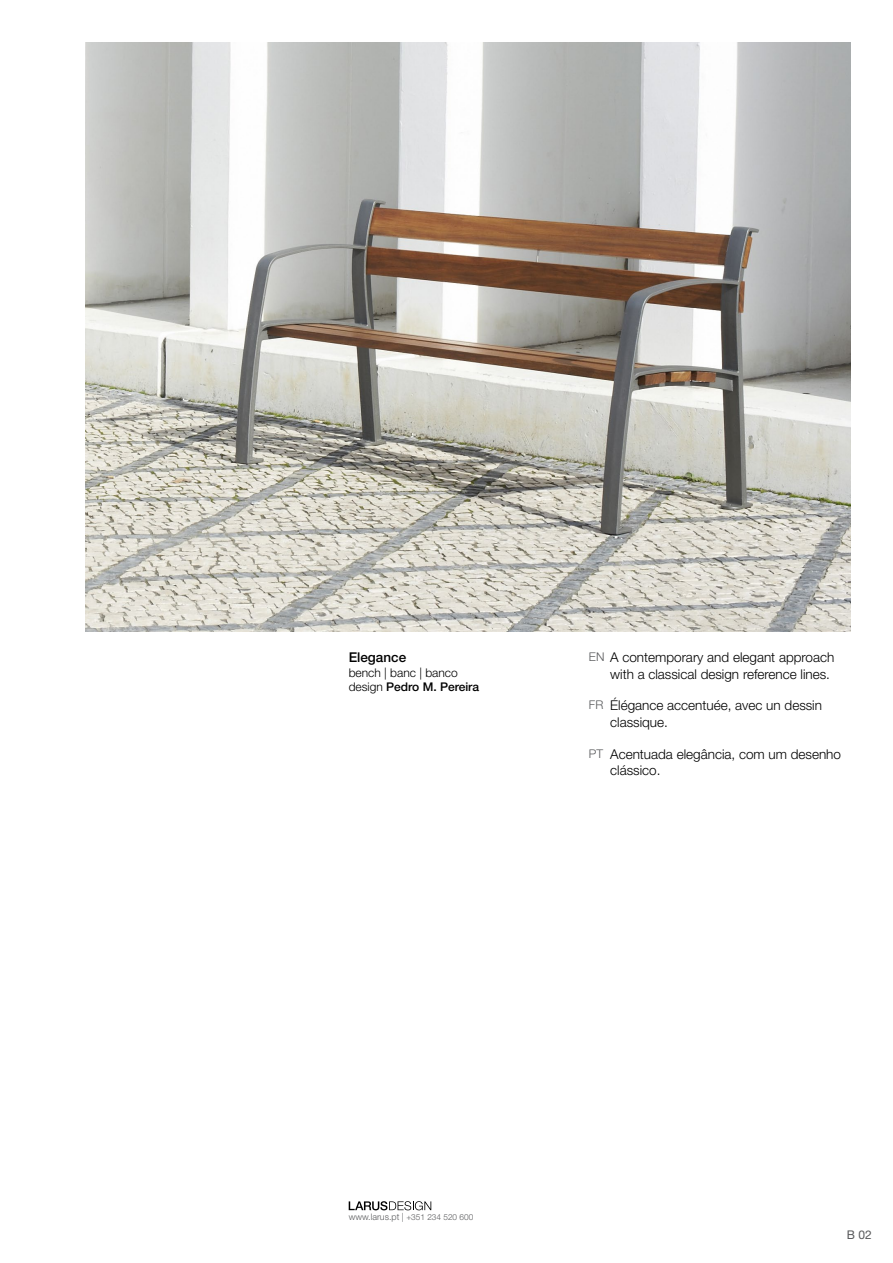
<style>
.page{position:relative;width:893px;height:1263px;background:#fff}
.page>*{position:absolute;margin:0;border:0;box-sizing:border-box;transform-origin:0 0}
.t1{font:300 13.5px/16.2px "Helvetica Neue LT Pro";color:#000}
.t2{font:500 13.5px "Helvetica Neue LT Pro";color:#000}
.t3{font:300 12px/14.4px "Helvetica Neue LT Pro";color:#000}
.t4{font:300 12px "Helvetica Neue LT Pro";color:#58595b}
.t5{font:12px "Helvetica Neue LT Pro";color:#58595b}
.t6{font:300 9px "Helvetica Neue LT Pro";color:#58595b}
.s1{font-weight:500}
.s2{font-size:8.25px}
</style>
<div class="page">
<svg style="left:349px;top:1201px;width:82px;height:9px"></svg>
<img style="left:85px;top:43px;width:765px;height:588px">
<p class="t2" style="left:349px;top:649px;width:59px">Elegance</p>
<p class="t3" style="left:349px;top:665px;width:132px">bench | banc | banco design <span class="s1">Pedro M. Pereira</span></p>
<p class="t4" style="left:589px;top:650px;width:17px">EN</p>
<p class="t4" style="left:589px;top:698px;width:16px">FR</p>
<p class="t4" style="left:589px;top:746px;width:16px">PT</p>
<p class="t1" style="left:610px;top:649px;width:226px">A contemporary and elegant approach with a classical design reference lines.</p>
<p class="t1" style="left:610px;top:697px;width:213px">Élégance accentuée, avec un dessin classique.</p>
<p class="t1" style="left:610px;top:745px;width:232px">Acentuada elegância, com um desenho clássico.</p>
<p class="t6" style="left:349px;top:1211px;width:126px">www.larus.pt | <span class="s2">+351 234 520 600</span></p>
<p class="t5" style="left:847px;top:1228px;width:26px">B 02</p>
</div>
